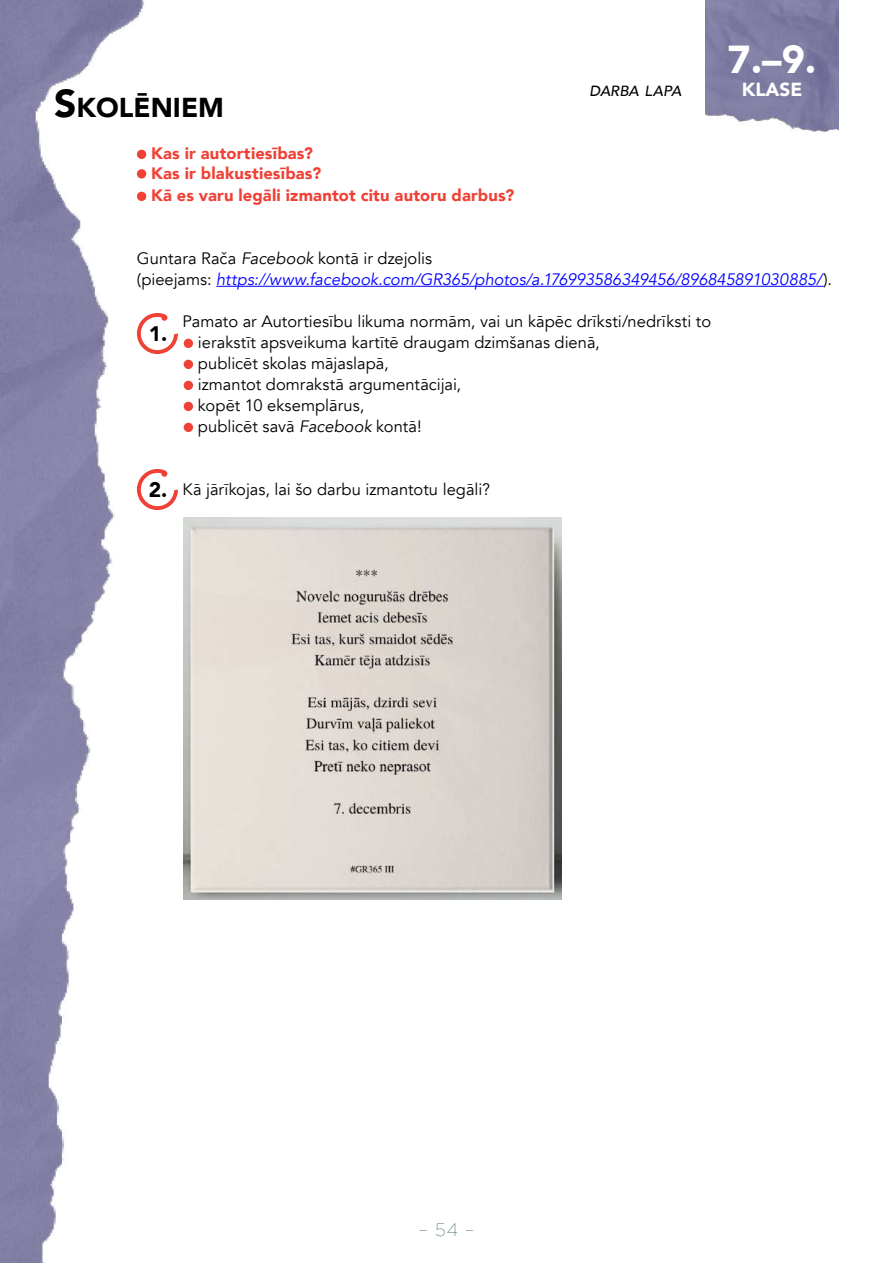
<style>
.page{position:relative;width:893px;height:1263px;background:#fff}
.page>*{position:absolute;margin:0;border:0;box-sizing:border-box;transform-origin:0 0}
.t1{font:900 39px "Avenir";color:#fff}
.t2{font:900 27.3px "Avenir";color:#000}
.t3{font:900 21px "Avenir";color:#000}
.t4{font:900 18.9px "Avenir";color:#fff}
.t5{font:100 18px "Gotham";color:#0a403d}
.t6{font:16.5px/21px "Avenir";color:#000}
.t7{font:italic 16.5px/21px "Avenir";letter-spacing:-.005em;color:#00f}
.t8{font:900 16.5px/19.5px "Avenir";letter-spacing:.01em;color:#ef4136}
.t9{font:italic 500 14.7px "Avenir";letter-spacing:-.01em;color:#000}
.s1{font-size:39px}
.s2{font-style:normal;color:#000}
.s3{color:#000}
.s4{font-style:italic}
.s5{font-weight:900;font-size:21px}
</style>
<div class="page">
<img style="left:0;top:0;width:147px;height:1263px">
<img style="left:705px;top:0;width:134px;height:132px">
<div style="left:137px;top:150px;width:9px;height:9px;background:#ef4136;border-radius:50%"></div>
<div style="left:137px;top:169px;width:9px;height:9px;background:#ef4136;border-radius:50%"></div>
<div style="left:137px;top:192px;width:9px;height:9px;background:#ef4136;border-radius:50%"></div>
<hr style="left:216px;top:286px;width:608px;height:1px;background:#00f">
<svg style="left:137px;top:313px;width:41px;height:41px"></svg>
<div style="left:184px;top:339px;width:9px;height:9px;background:#ef4136;border-radius:50%"></div>
<div style="left:184px;top:360px;width:9px;height:9px;background:#ef4136;border-radius:50%"></div>
<div style="left:184px;top:381px;width:9px;height:9px;background:#ef4136;border-radius:50%"></div>
<div style="left:184px;top:402px;width:9px;height:9px;background:#ef4136;border-radius:50%"></div>
<div style="left:184px;top:423px;width:9px;height:9px;background:#ef4136;border-radius:50%"></div>
<svg style="left:137px;top:469px;width:41px;height:41px"></svg>
<img style="left:184px;top:517px;width:378px;height:382px">
<h2 class="t2" style="left:54px;top:84px;width:171px"><span class="s1">S</span>KOLĒNIEM</h2>
<p class="t8" style="left:151px;top:143px;width:172px">Kas ir autortiesības?<br>Kas ir blakustiesības?</p>
<p class="t8" style="left:151px;top:185px;width:365px">Kā es varu legāli izmantot citu autoru darbus?</p>
<p class="t9" style="left:590px;top:82px;width:93px">DARBA LAPA</p>
<h1 class="t1" style="left:728px;top:26px;width:90px">7.–9.</h1>
<p class="t4" style="left:742px;top:73px;width:62px">KLASE</p>
<p class="t7" style="left:137px;top:248px;width:697px"><span class="s2">Guntara Rača</span> <span class="s3">Facebook</span> <span class="s2">kontā ir dzejolis<br>(pieejams:</span> https://www.facebook.com/GR365/photos/a.176993586349456/896845891030885/<span class="s2">).</span></p>
<p class="t3" style="left:149px;top:315px;width:20px">1.</p>
<p class="t6" style="left:198px;top:311px;width:515px;text-indent:-15px">Pamato ar Autortiesību likuma normām, vai un kāpēc drīksti/nedrīksti to ierakstīt apsveikuma kartītē draugam dzimšanas dienā,<br>publicēt skolas mājaslapā,<br>izmantot domrakstā argumentācijai,<br>kopēt 10 eksemplārus,<br>publicēt savā <span class="s4">Facebook</span> kontā!</p>
<p class="t6" style="left:149px;top:479px;width:343px"><span class="s5">2.</span> Kā jārīkojas, lai šo darbu izmantotu legāli?</p>
<p class="t5" style="left:419px;top:1219px;width:57px">– 54 –</p>
</div>
